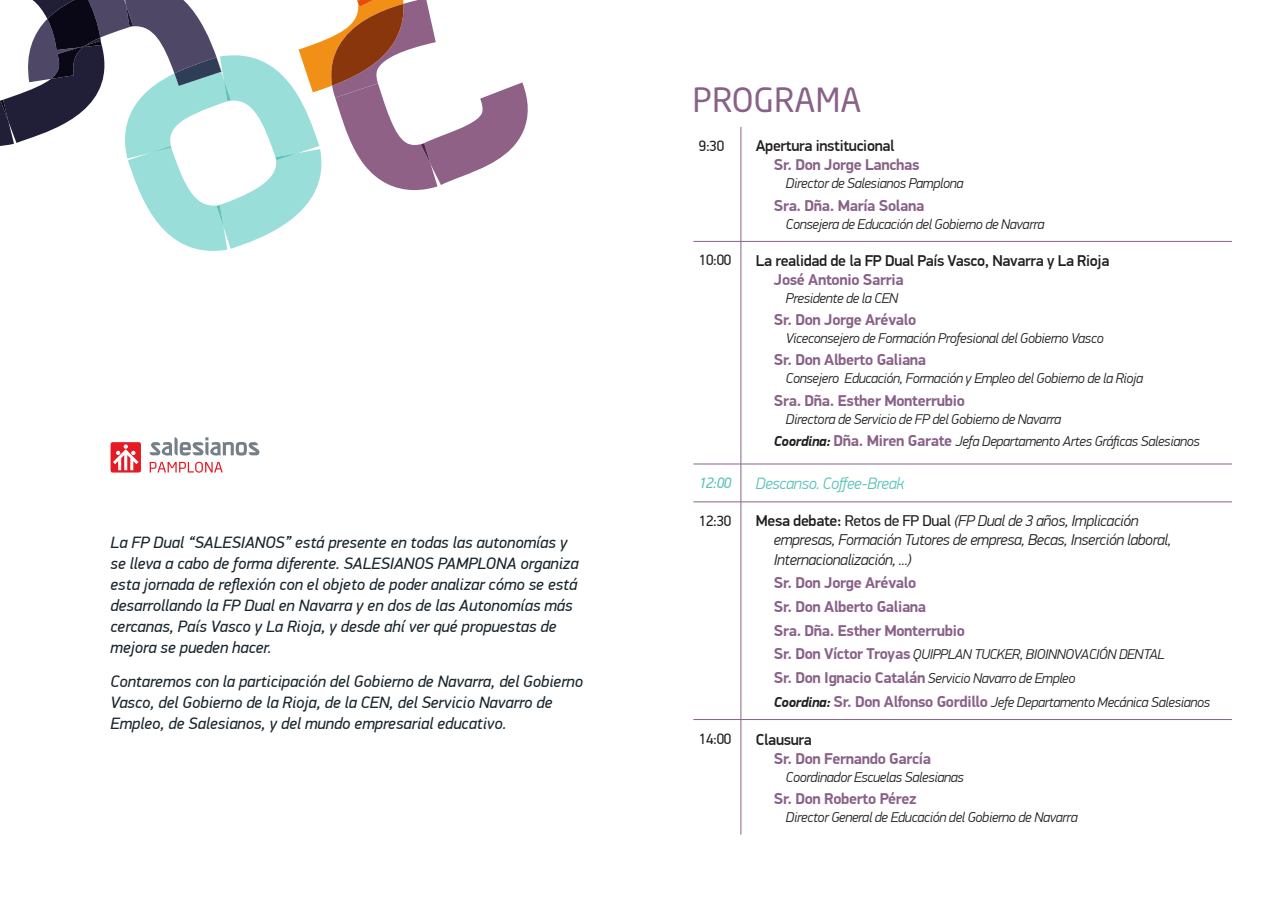
<style>
.page{position:relative;width:1280px;height:910px;background:#fff}
.page>*{position:absolute;margin:0;border:0;box-sizing:border-box;transform-origin:0 0}
.t1{font:33px "Neo Sans Std";color:#896188}
.t2{font:italic 16.5px/21px "PF Din Display Pro";color:#19252d}
.t3{font:italic 300 16.5px "PF Din Display Pro";letter-spacing:-.02em;color:#5cc2ba}
.t4{font:700 15.75px/23.5px "PF Din Display Pro";letter-spacing:-.02em;color:#896188}
.t5{font:italic 300 15.75px/19.4px "PF Din Display Pro";letter-spacing:-.02em;color:#231f20}
.t6{font:500 15.75px "PF Din Display Pro";letter-spacing:-.02em;color:#231f20}
.t7{font:15px "PF Din Display Pro";letter-spacing:-.02em;color:#231f20}
.t8{font:italic 15px "PF Din Display Pro";color:#5cc2ba}
.t9{font:italic 300 14.25px/24px "PF Din Display Pro";letter-spacing:-.02em;color:#231f20}
.s1{font-weight:700}
.s2{font-weight:700;font-style:normal;font-size:15.75px;color:#896188}
.s3{font-weight:500;font-style:normal}
.s4{font-weight:400;font-style:normal}
</style>
<div class="page">
<hr style="left:741px;top:127px;width:1px;height:114px;background:#896188">
<hr style="left:693px;top:241px;width:48px;height:1px;background:#896188">
<hr style="left:741px;top:241px;width:491px;height:1px;background:#896188">
<hr style="left:741px;top:242px;width:1px;height:222px;background:#896188">
<hr style="left:693px;top:464px;width:48px;height:1px;background:#896188">
<hr style="left:741px;top:464px;width:491px;height:1px;background:#896188">
<hr style="left:741px;top:464px;width:1px;height:38px;background:#896188">
<hr style="left:693px;top:502px;width:48px;height:1px;background:#896188">
<hr style="left:741px;top:502px;width:491px;height:1px;background:#896188">
<hr style="left:741px;top:502px;width:1px;height:217px;background:#896188">
<hr style="left:693px;top:719px;width:48px;height:1px;background:#896188">
<hr style="left:741px;top:719px;width:491px;height:1px;background:#896188">
<hr style="left:741px;top:720px;width:1px;height:115px;background:#896188">
<svg style="left:0;top:0;width:528px;height:251px"></svg>
<div style="left:111px;top:442px;width:30px;height:31px;background:#e51a23;border-radius:2px"></div>
<svg style="left:113px;top:444px;width:26px;height:26px"></svg>
<svg style="left:150px;top:462px;width:73px;height:11px"></svg>
<svg style="left:150px;top:437px;width:109px;height:19px"></svg>
<p class="t2" style="left:111px;top:532px;width:469px">La FP Dual “SALESIANOS” está presente en todas las autonomías y se lleva a cabo de forma diferente. SALESIANOS PAMPLONA organiza esta jornada de reflexión con el objeto de poder analizar cómo se está desarrollando la FP Dual en Navarra y en dos de las Autonomías más cercanas, País Vasco y La Rioja, y desde ahí ver qué propuestas de mejora se pueden hacer.</p>
<p class="t2" style="left:111px;top:671px;width:474px">Contaremos con la participación del Gobierno de Navarra, del Gobierno<br>Vasco, del Gobierno de la Rioja, de la CEN, del Servicio Navarro de<br>Empleo, de Salesianos, y del mundo empresarial educativo.</p>
<h1 class="t1" style="left:692px;top:80px;width:171px">PROGRAMA</h1>
<p class="t7" style="left:699px;top:137px;width:27px">9:30</p>
<p class="t6" style="left:756px;top:137px;width:140px">Apertura institucional</p>
<p class="t4" style="left:774px;top:154px;width:147px">Sr. Don Jorge Lanchas</p>
<p class="t9" style="left:786px;top:172px;width:179px">Director de Salesianos Pamplona</p>
<p class="t4" style="left:774px;top:194px;width:152px">Sra. Dña. María Solana</p>
<p class="t9" style="left:786px;top:212px;width:260px">Consejera de Educación del Gobierno de Navarra</p>
<p class="t7" style="left:699px;top:251px;width:34px">10:00</p>
<p class="t6" style="left:756px;top:251px;width:355px">La realidad de la FP Dual País Vasco, Navarra y La Rioja</p>
<p class="t4" style="left:774px;top:268px;width:131px">José Antonio Sarria</p>
<p class="t9" style="left:786px;top:286px;width:114px">Presidente de la CEN</p>
<p class="t4" style="left:774px;top:308px;width:144px">Sr. Don Jorge Arévalo</p>
<p class="t9" style="left:786px;top:326px;width:319px">Viceconsejero de Formación Profesional del Gobierno Vasco</p>
<p class="t4" style="left:774px;top:349px;width:154px">Sr. Don Alberto Galiana</p>
<p class="t9" style="left:786px;top:367px;width:359px">Consejero Educación, Formación y Empleo del Gobierno de la Rioja</p>
<p class="t4" style="left:774px;top:389px;width:193px">Sra. Dña. Esther Monterrubio</p>
<p class="t9" style="left:774px;top:408px;width:427px;line-height:22.2px;text-indent:12px">Directora de Servicio de FP del Gobierno de Navarra<br><span class="s1">Coordina:</span> <span class="s2">Dña. Miren Garate</span> Jefa Departamento Artes Gráficas Salesianos</p>
<p class="t8" style="left:699px;top:474px;width:34px">12:00</p>
<p class="t3" style="left:756px;top:474px;width:150px">Descanso. Coffee-Break</p>
<p class="t7" style="left:699px;top:512px;width:34px">12:30</p>
<p class="t5" style="left:774px;top:511px;width:399px;text-indent:-18px"><span class="s3">Mesa debate:</span> <span class="s4">Retos de FP Dual</span> (FP Dual de 3 años, Implicación empresas, Formación Tutores de empresa, Becas, Inserción laboral,<br>Internacionalización, ...)</p>
<p class="t4" style="left:774px;top:572px;width:193px">Sr. Don Jorge Arévalo<br>Sr. Don Alberto Galiana<br>Sra. Dña. Esther Monterrubio</p>
<p class="t9" style="left:774px;top:642px;width:438px"><span class="s2">Sr. Don Víctor Troyas</span> QUIPPLAN TUCKER, BIOINNOVACIÓN DENTAL<br><span class="s2">Sr. Don Ignacio Catalán</span> Servicio Navarro de Empleo<br><span class="s1">Coordina:</span> <span class="s2">Sr. Don Alfonso Gordillo</span> Jefe Departamento Mecánica Salesianos</p>
<p class="t7" style="left:699px;top:729px;width:34px">14:00</p>
<p class="t6" style="left:756px;top:730px;width:57px">Clausura</p>
<p class="t4" style="left:774px;top:747px;width:159px">Sr. Don Fernando García</p>
<p class="t9" style="left:786px;top:765px;width:179px">Coordinador Escuelas Salesianas</p>
<p class="t4" style="left:774px;top:787px;width:144px">Sr. Don Roberto Pérez</p>
<p class="t9" style="left:786px;top:805px;width:293px">Director General de Educación del Gobierno de Navarra</p>
</div>
